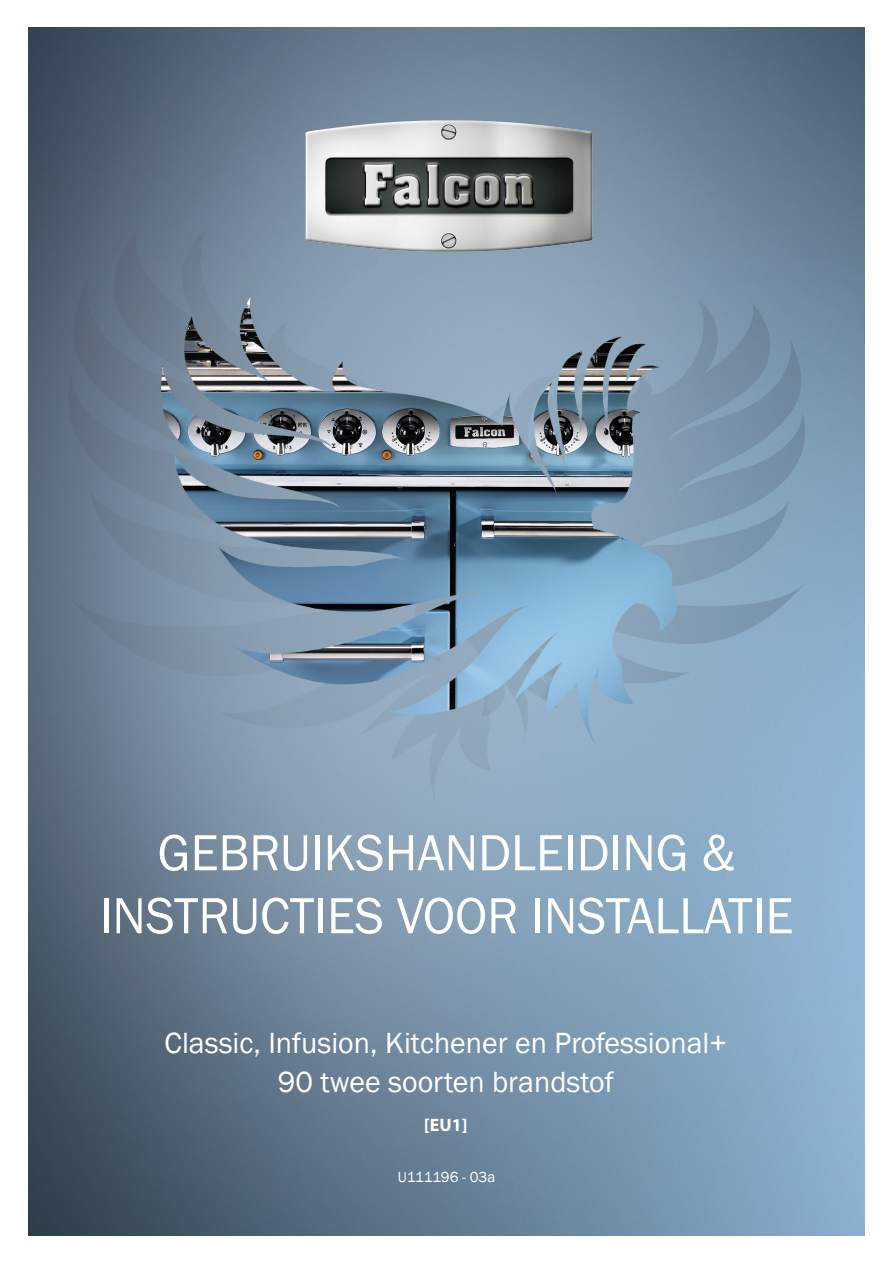
<style>
.page{position:relative;width:893px;height:1263px;background:#fff}
.page>*{position:absolute;margin:0;border:0;box-sizing:border-box;transform-origin:0 0}
.t1{font:52.5px/63px "Franklin Gothic";color:#fff;text-align:center}
.t2{font:30px "Franklin Gothic";color:#fff}
.t3{font:700 18px "Myriad Pro";color:#fff}
.t4{font:15px "Franklin Gothic";letter-spacing:-.005em;color:#fff}
</style>
<div class="page">
<img style="left:28px;top:27px;width:837px;height:1209px">
<img style="left:305px;top:120px;width:127px;height:131px">
<p class="t1" style="left:100px;top:822px;width:695px">GEBRUIKSHANDLEIDING &amp;<br>INSTRUCTIES VOOR INSTALLATIE</p>
<p class="t2" style="left:165px;top:1024px;width:564px">Classic, Infusion, Kitchener en Professional+</p>
<p class="t2" style="left:278px;top:1063px;width:337px">90 twee soorten brandstof</p>
<p class="t3" style="left:424px;top:1113px;width:45px">[EU1]</p>
<p class="t4" style="left:398px;top:1167px;width:99px">U111196 - 03a</p>
</div>
